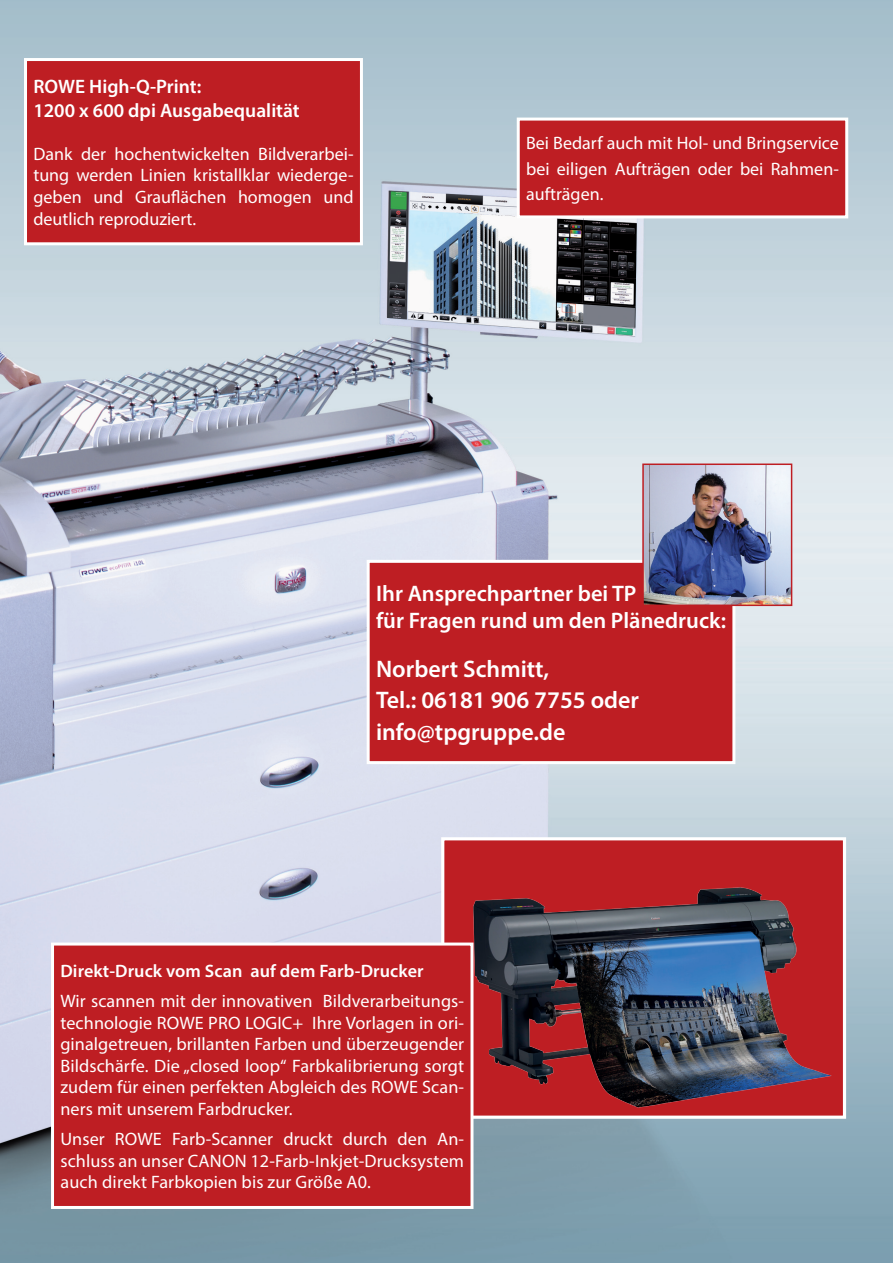
<style>
.page{position:relative;width:893px;height:1263px;background:#fff}
.page>*{position:absolute;margin:0;border:0;box-sizing:border-box;transform-origin:0 0}
.t1{font:600 24px/31.2px "Myriad Pro";color:#fff}
.t2{font:600 22.5px/27px "Myriad Pro";color:#fff}
.t3{font:600 19.5px/23.4px "Myriad Pro";color:#fff}
.t4{font:18px/21.6px "Myriad Pro";color:#fff;text-align:justify}
.t5{font:600 18px "Myriad Pro";letter-spacing:.005em;color:#fff}
</style>
<div class="page">
<img style="left:0;top:0;width:893px;height:1263px">
<img style="left:445px;top:841px;width:397px;height:274px">
<div style="left:441px;top:837px;width:405px;height:282px;border:3px solid #fff"></div>
<div style="left:26px;top:60px;width:335px;height:184px;background:#be1e23"></div>
<div style="left:24px;top:58px;width:339px;height:187px;border:3px solid #fff"></div>
<div style="left:518px;top:119px;width:329px;height:98px;background:#be1e23"></div>
<div style="left:517px;top:118px;width:331px;height:100px;border:3px solid #fff"></div>
<div style="left:368px;top:561px;width:366px;height:202px;background:#be1e23"></div>
<div style="left:367px;top:560px;width:368px;height:204px;border:3px solid #fff"></div>
<img style="left:645px;top:466px;width:144px;height:137px">
<div style="left:642px;top:463px;width:150px;height:143px;border:2px solid #be1e23"></div>
<div style="left:53px;top:944px;width:419px;height:263px;background:#be1e23"></div>
<div style="left:51px;top:942px;width:422px;height:267px;border:3px solid #fff"></div>
<p class="t3" style="left:33px;top:75px;width:268px">ROWE High-Q-Print:<br>1200 x 600 dpi Ausgabequalität</p>
<p class="t4" style="left:33px;top:143px;width:322px">Dank der hochentwickelten Bildverarbei&shy;tung werden Linien kristallklar wiederge&shy;geben und Grauflächen homogen und deutlich reproduziert.</p>
<p class="t4" style="left:526px;top:131px;width:314px;line-height:25.2px">Bei Bedarf auch mit Hol- und Bringservice bei eiligen Aufträgen oder bei Rahmen&shy;aufträgen.</p>
<p class="t2" style="left:376px;top:579px;width:351px">Ihr Ansprechpartner bei TP<br>für Fragen rund um den Plänedruck:</p>
<h1 class="t1" style="left:376px;top:653px;width:265px">Norbert Schmitt,<br>Tel.: 06181 906 7755 oder info@tpgruppe.de</h1>
<p class="t5" style="left:60px;top:959px;width:365px">Direkt-Druck vom Scan auf dem Farb-Drucker</p>
<p class="t4" style="left:60px;top:990px;width:405px">Wir scannen mit der innovativen Bildverarbeitungs&shy;technologie ROWE PRO LOGIC+ Ihre Vorlagen in ori&shy;ginalgetreuen, brillanten Farben und überzeugender Bildschärfe. Die „closed loop“ Farbkalibrierung sorgt zudem für einen perfekten Abgleich des ROWE Scan&shy;ners mit unserem Farbdrucker.</p>
<p class="t4" style="left:60px;top:1128px;width:405px">Unser ROWE Farb-Scanner druckt durch den An&shy;schluss an unser CANON 12-Farb-Inkjet-Drucksystem auch direkt Farbkopien bis zur Größe A0.</p>
</div>
